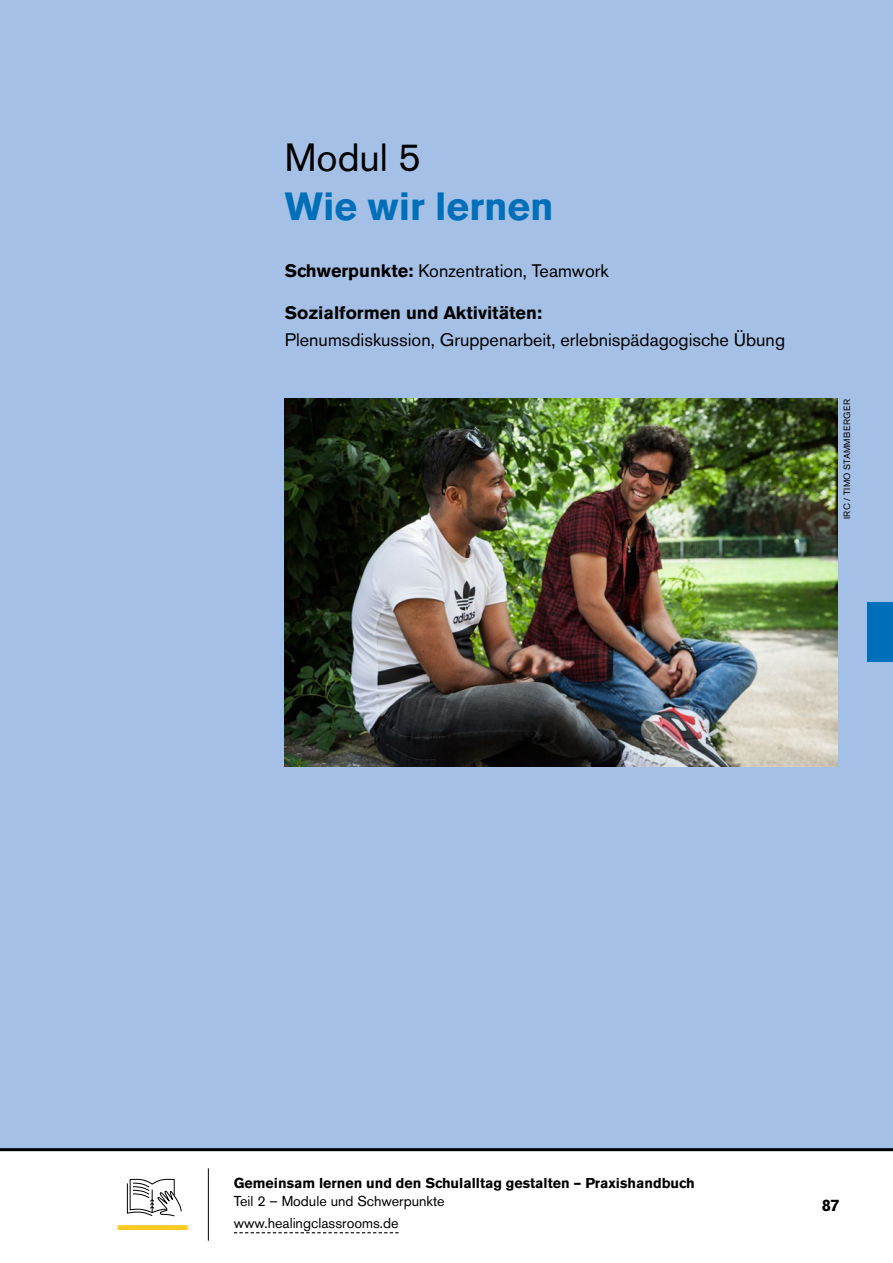
<style>
.page{position:relative;width:893px;height:1263px;background:#fff}
.page>*{position:absolute;margin:0;border:0;box-sizing:border-box;transform-origin:0 0}
.Modul_Aufmacher_H1{font:700 39px "Akzidenz Grotesk BE";color:#006fb9}
.Modul_Aufmacher_H1-2{font:39px "Akzidenz Grotesk BE";color:#000}
.Aufmacher_Text{font:18px/27px "Akzidenz Grotesk BE";color:#000}
.t1{font:700 16.5px "Akzidenz Grotesk BE";color:#000}
.t2{font:700 14.25px "Akzidenz Grotesk BE";color:#000}
.t3{font:14.25px/22.2px "Akzidenz Grotesk BE";color:#000}
.Copyright{font:9px "Akzidenz Grotesk BE";letter-spacing:.06em;color:#000}
.s1{font-weight:700}
</style>
<div class="page">
<div style="left:0;top:0;width:893px;height:1149px;background:#a4c0e6"></div>
<hr style="left:0;top:1148px;width:893px;height:3px;background:#000">
<hr style="left:208px;top:1168px;width:1px;height:73px;background:#000">
<svg style="left:234px;top:1232px;width:165px;height:1px"></svg>
<div style="left:118px;top:1225px;width:70px;height:5px;background:#fecb25"></div>
<svg style="left:126px;top:1178px;width:56px;height:48px"></svg>
<img style="left:285px;top:399px;width:553px;height:368px">
<div style="left:867px;top:602px;width:26px;height:60px;background:#006fb9"></div>
<p class="Modul_Aufmacher_H1-2" style="left:285px;top:134px;width:138px">Modul 5</p>
<p class="Modul_Aufmacher_H1" style="left:285px;top:184px;width:270px">Wie wir lernen</p>
<p class="Aufmacher_Text" style="left:285px;top:257px;width:325px"><span class="s1">Schwerpunkte:</span> Konzentration, Teamwork</p>
<p class="Aufmacher_Text" style="left:285px;top:299px;width:502px"><span class="s1">Sozialformen und Aktivitäten:<br></span>Plenumsdiskussion, Gruppenarbeit, erlebnispädagogische Übung</p>
<p class="Copyright" style="left:842px;top:519px;width:122px;rotate:-90deg">IRC / TIMO STAMMBERGER</p>
<p class="t2" style="left:234px;top:1175px;width:462px">Gemeinsam lernen und den Schulalltag gestalten – Praxishandbuch</p>
<p class="t3" style="left:234px;top:1190px;width:212px">Teil 2 – Module und Schwerpunkte www.healingclassrooms.de</p>
<p class="t1" style="left:822px;top:1195px;width:19px">87</p>
</div>
